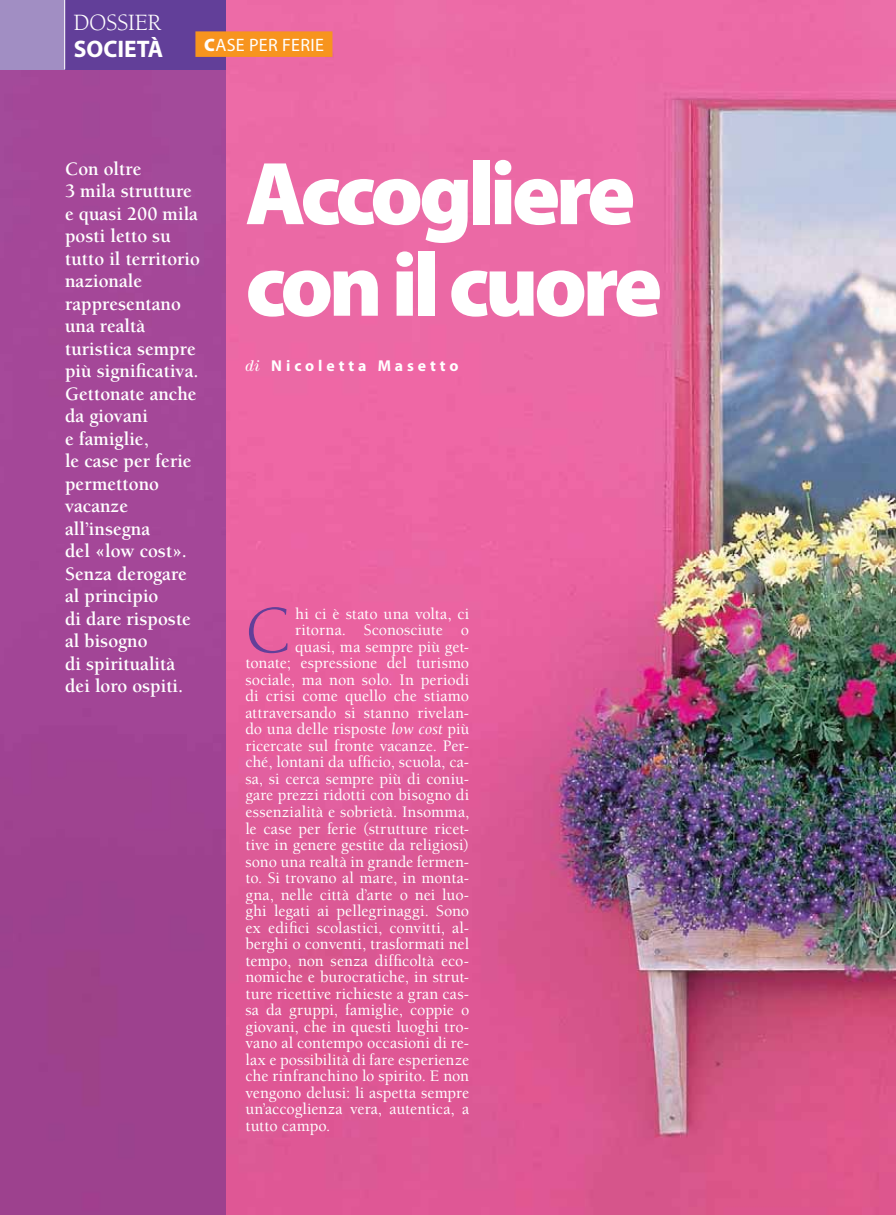
<style>
.page{position:relative;width:896px;height:1215px;background:#fff}
.page>*{position:absolute;margin:0;border:0;box-sizing:border-box;transform-origin:0 0}
.t1{font:900 90px/91.5px "Myriad Pro";letter-spacing:-.05em;color:#fff}
.t2{font:68.4px "Berkeley Std";color:#623f99}
.t3{font:24px "Berkeley Std";letter-spacing:-.02em;color:#fff}
.t4{font:700 24px "Myriad Pro";color:#fff}
.t5{font:700 19.5px/22.5px "Berkeley Std";color:#fff}
.t6{font:18px "Myriad Pro";letter-spacing:.02em;color:#fff}
.t7{font:500 16.5px "Berkeley Std";letter-spacing:.005em;color:#fff}
.t8{font:700 15.75px "Myriad Pro";letter-spacing:.25em;color:#fff}
.s1{font-weight:900}
.s2{font-style:italic}
.s3{font-family:"Century Std";font-weight:400;font-style:italic}
.s4{font-weight:400;font-style:italic}
</style>
<div class="page">
<img style="left:226px;top:0;width:669px;height:1214px">
<div style="left:0;top:69px;width:226px;height:1145px;background:#a24596"></div>
<div style="left:0;top:0;width:65px;height:69px;background:#a18ec3"></div>
<div style="left:65px;top:0;width:161px;height:69px;background:#623f99"></div>
<hr style="left:64px;top:0;width:1px;height:69px;background:#fff">
<div style="left:195px;top:31px;width:137px;height:26px;background:#f7941e"></div>
<h3 class="t3" style="left:74px;top:12px;width:89px">DOSSIER</h3>
<h3 class="t4" style="left:74px;top:39px;width:91px">SOCIETÀ</h3>
<p class="t6" style="left:204px;top:38px;width:121px"><span class="s1">C</span>ASE PER FERIE</p>
<p class="t5" style="left:65px;top:159px;width:136px">Con oltre<br>3 mila strutture e quasi 200 mila posti letto su tutto il territorio nazionale rappresentano una realtà turistica sempre più significativa.<br>Gettonate anche da giovani<br>e famiglie,<br>le case per ferie permettono vacanze all’insegna<br>del «low cost»<span class="s2">.<br></span>Senza derogare al principio<br>di dare risposte al bisogno<br>di spiritualità dei loro ospiti.</p>
<h1 class="t1" style="left:245px;top:156px;width:418px">Accogliere conilcuore</h1>
<p class="t8" style="left:245px;top:359px;width:215px"><span class="s3">di</span> Nicoletta Masetto</p>
<h2 class="t2" style="left:245px;top:602px;width:46px">C</h2>
<p class="t7" style="left:295px;top:607px;width:175px">hi ci è stato una volta, ci</p>
<p class="t7" style="left:295px;top:623px;width:175px">ritorna. Sconosciute o</p>
<p class="t7" style="left:295px;top:640px;width:175px">quasi, ma sempre più get-</p>
<p class="t7" style="left:245px;top:656px;width:225px">tonate; espressione del turismo</p>
<p class="t7" style="left:245px;top:673px;width:225px">sociale, ma non solo. In periodi</p>
<p class="t7" style="left:245px;top:689px;width:225px">di crisi come quello che stiamo</p>
<p class="t7" style="left:245px;top:706px;width:225px">attraversando si stanno rivelan-</p>
<p class="t7" style="left:245px;top:722px;width:225px">do una delle risposte <span class="s4">low cost</span> più</p>
<p class="t7" style="left:245px;top:739px;width:225px">ricercate sul fronte vacanze. Per-</p>
<p class="t7" style="left:245px;top:755px;width:225px">ché, lontani da ufficio, scuola, ca-</p>
<p class="t7" style="left:245px;top:772px;width:225px">sa, si cerca sempre più di coniu-</p>
<p class="t7" style="left:245px;top:788px;width:225px">gare prezzi ridotti con bisogno di</p>
<p class="t7" style="left:245px;top:805px;width:225px">essenzialità e sobrietà. Insomma,</p>
<p class="t7" style="left:245px;top:821px;width:225px">le case per ferie (strutture ricet-</p>
<p class="t7" style="left:245px;top:838px;width:225px">tive in genere gestite da religiosi)</p>
<p class="t7" style="left:245px;top:854px;width:225px">sono una realtà in grande fermen-</p>
<p class="t7" style="left:245px;top:871px;width:225px">to. Si trovano al mare, in monta-</p>
<p class="t7" style="left:245px;top:887px;width:225px">gna, nelle città d’arte o nei luo-</p>
<p class="t7" style="left:245px;top:904px;width:225px">ghi legati ai pellegrinaggi. Sono</p>
<p class="t7" style="left:245px;top:920px;width:225px">ex edifici scolastici, convitti, al-</p>
<p class="t7" style="left:245px;top:937px;width:225px">berghi o conventi, trasformati nel</p>
<p class="t7" style="left:245px;top:953px;width:225px">tempo, non senza difficoltà eco-</p>
<p class="t7" style="left:245px;top:970px;width:225px">nomiche e burocratiche, in strut-</p>
<p class="t7" style="left:245px;top:986px;width:225px">ture ricettive richieste a gran cas-</p>
<p class="t7" style="left:245px;top:1003px;width:225px">sa da gruppi, famiglie, coppie o</p>
<p class="t7" style="left:245px;top:1019px;width:225px">giovani, che in questi luoghi tro-</p>
<p class="t7" style="left:245px;top:1036px;width:225px">vano al contempo occasioni di re-</p>
<p class="t7" style="left:245px;top:1052px;width:225px">lax e possibilità di fare esperienze</p>
<p class="t7" style="left:245px;top:1069px;width:225px">che rinfranchino lo spirito. E non</p>
<p class="t7" style="left:245px;top:1085px;width:225px">vengono delusi: li aspetta sempre</p>
<p class="t7" style="left:245px;top:1102px;width:225px">un’accoglienza vera, autentica, a</p>
<p class="t7" style="left:245px;top:1118px;width:87px">tutto campo.</p>
</div>
